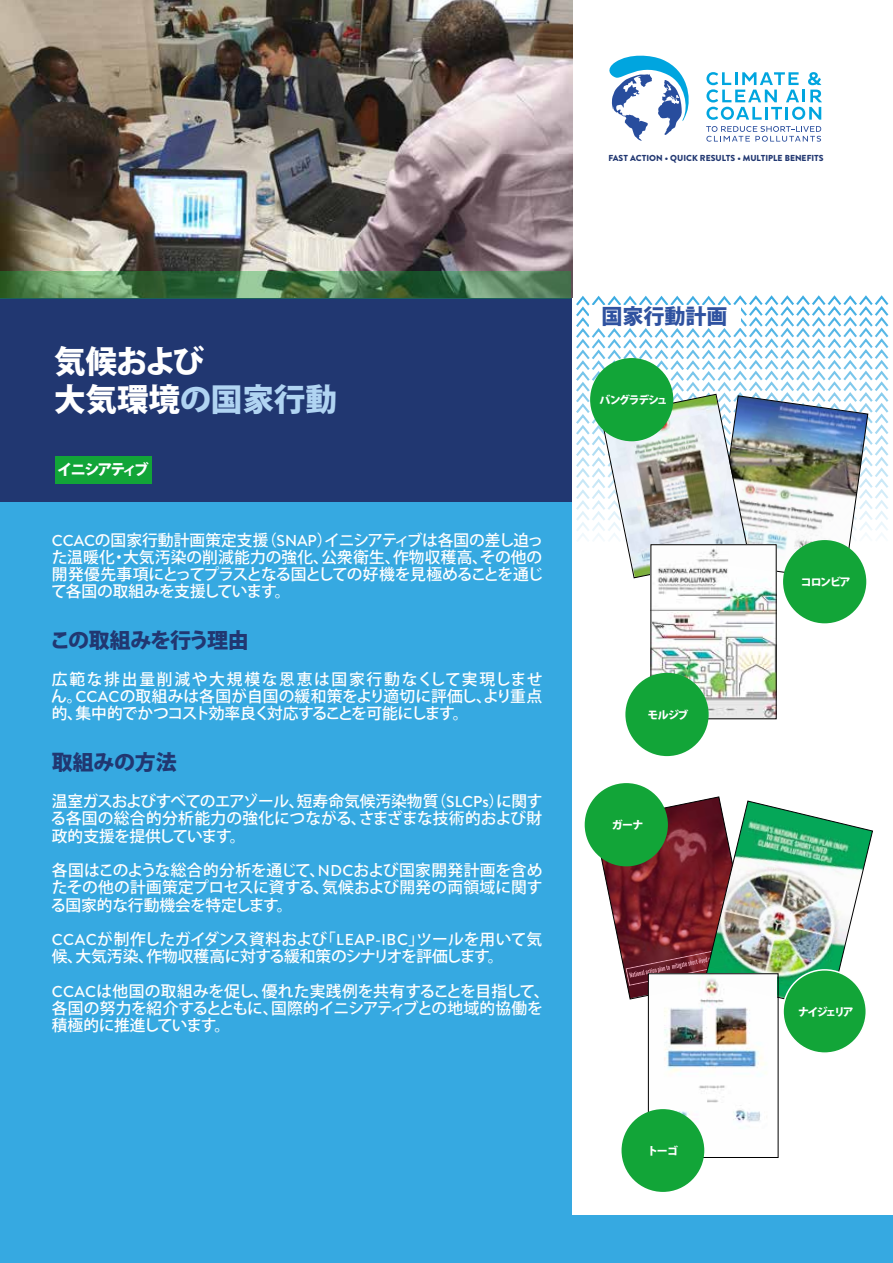
<style>
.page{position:relative;width:893px;height:1263px;background:#fff}
.page>*{position:absolute;margin:0;border:0;box-sizing:border-box;transform-origin:0 0}
.t1{font:800 31.5px/37.8px "Koz Go Pr 6 N";color:#fff}
.t2{font:800 21px "Koz Go Pr 6 N";letter-spacing:-.05em;color:#213771}
.t3{font:800 21px "Koz Go Pr 6 N";letter-spacing:-.02em;color:#213771}
.t4{font:800 21px "Koz Go Pr 6 N";color:#2f52a0}
.t5{font:500 15.75px/17.2px "Koz Go Pr 6 N";letter-spacing:-.02em;color:#fff;text-align:justify}
.t6{font:800 15px "Koz Go Pr 6 N";letter-spacing:-.125em;color:#fff}
.t7{font:800 10.95px "Koz Go Pr 6 N";letter-spacing:-.11em;color:#fff}
.t8{font:900 8.7px "Brandon Text";color:#213771}
.s1{color:#b0d4f2}
.s2{font-family:"Brandon Text"}
</style>
<div class="page">
<div style="left:0;top:293px;width:572px;height:970px;background:#36a9e1"></div>
<div style="left:0;top:293px;width:572px;height:209px;background:#213771"></div>
<div style="left:0;top:1215px;width:893px;height:48px;background:#36a9e1"></div>
<svg style="left:609px;top:56px;width:80px;height:85px"></svg>
<svg style="left:706px;top:72px;width:116px;height:48px"></svg>
<svg style="left:706px;top:126px;width:115px;height:16px"></svg>
<div style="left:55px;top:456px;width:96px;height:27px;background:#12a538"></div>
<img style="left:0;top:0;width:572px;height:297px">
<svg style="left:0;top:271px;width:571px;height:27px;background:#4f7e53"></svg>
<img style="left:594px;top:797px;width:279px;height:213px">
<img style="left:650px;top:975px;width:126px;height:180px">
<div style="left:648px;top:973px;width:130px;height:185px;border:1px solid #000"></div>
<img style="left:576px;top:295px;width:313px;height:286px">
<div style="left:585px;top:783px;width:83px;height:83px;background:#12a538;border-radius:50%"></div>
<div style="left:783px;top:970px;width:83px;height:83px;background:#12a538;border-radius:50%"></div>
<div style="left:782px;top:969px;width:85px;height:85px;border:2px solid #fff;border-radius:50%"></div>
<div style="left:590px;top:358px;width:83px;height:83px;background:#12a538;border-radius:50%"></div>
<img style="left:652px;top:546px;width:123px;height:171px">
<div style="left:650px;top:544px;width:127px;height:175px;border:1px solid #000"></div>
<div style="left:625px;top:673px;width:84px;height:83px;background:#12a538;border-radius:50%"></div>
<div style="left:783px;top:540px;width:83px;height:83px;background:#12a538;border-radius:50%"></div>
<div style="left:621px;top:1109px;width:83px;height:83px;background:#12a538;border-radius:50%"></div>
<h1 class="t1" style="left:54px;top:343px;width:284px">気候および<br>大気環境<span class="s1">の国家行動</span></h1>
<p class="t6" style="left:57px;top:461px;width:93px">イニシアティブ</p>
<p class="t5" style="left:51px;top:531px;width:494px"><span class="s2">CCAC</span>の国家行動計画策定支援（<span class="s2">SNAP</span>）イニシアティブは各国の差し迫った温暖化・大気汚染の削減能力の強化、公衆衛生、作物収穫高、その他の開発優先事項にとってプラスとなる国としての好機を見極めることを通じて各国の取組みを支援しています。</p>
<h2 class="t2" style="left:50px;top:629px;width:201px">この取組みを行う理由</h2>
<p class="t5" style="left:51px;top:671px;width:493px">広範な排出量削減や大規模な恩恵は国家行動なくして実現しません。<span class="s2">CCAC</span>の取組みは各国が自国の緩和策をより適切に評価し、より重点的、集中的でかつコスト効率良く対応することを可能にします。</p>
<h2 class="t3" style="left:52px;top:751px;width:126px">取組みの方法</h2>
<p class="t5" style="left:51px;top:793px;width:493px">温室ガスおよびすべてのエアゾール、短寿命気候汚染物質（<span class="s2">SLCPs</span>）に関する各国の総合的分析能力の強化につながる、さまざまな技術的および財政的支援を提供しています。</p>
<p class="t5" style="left:51px;top:862px;width:493px">各国はこのような総合的分析を通じて、<span class="s2">NDC</span>および国家開発計画を含めたその他の計画策定プロセスに資する、気候および開発の両領域に関する国家的な行動機会を特定します。</p>
<p class="t5" style="left:52px;top:931px;width:492px"><span class="s2">CCAC</span>が制作したガイダンス資料および「<span class="s2">LEAP-IBC</span>」ツールを用いて気候、大気汚染、作物収穫高に対する緩和策のシナリオを評価します。</p>
<p class="t5" style="left:52px;top:983px;width:499px;text-align:left"><span class="s2">CCAC</span>は他国の取組みを促し、優れた実践例を共有することを目指して、各国の努力を紹介するとともに、国際的イニシアティブとの地域的協働を積極的に推進しています。</p>
<p class="t8" style="left:608px;top:152px;width:217px">FAST ACTION • QUICK RESULTS • MULTIPLE BENEFITS</p>
<h2 class="t4" style="left:602px;top:305px;width:127px">国家行動計画</h2>
<p class="t7" style="left:599px;top:394px;width:70px">バングラデシュ</p>
<p class="t7" style="left:647px;top:708px;width:43px">モルジブ</p>
<p class="t7" style="left:612px;top:819px;width:33px">ガーナ</p>
<p class="t7" style="left:647px;top:1145px;width:32px">トーゴ</p>
<p class="t7" style="left:801px;top:576px;width:51px">コロンビア</p>
<p class="t7" style="left:798px;top:1005px;width:57px">ナイジェリア</p>
</div>
